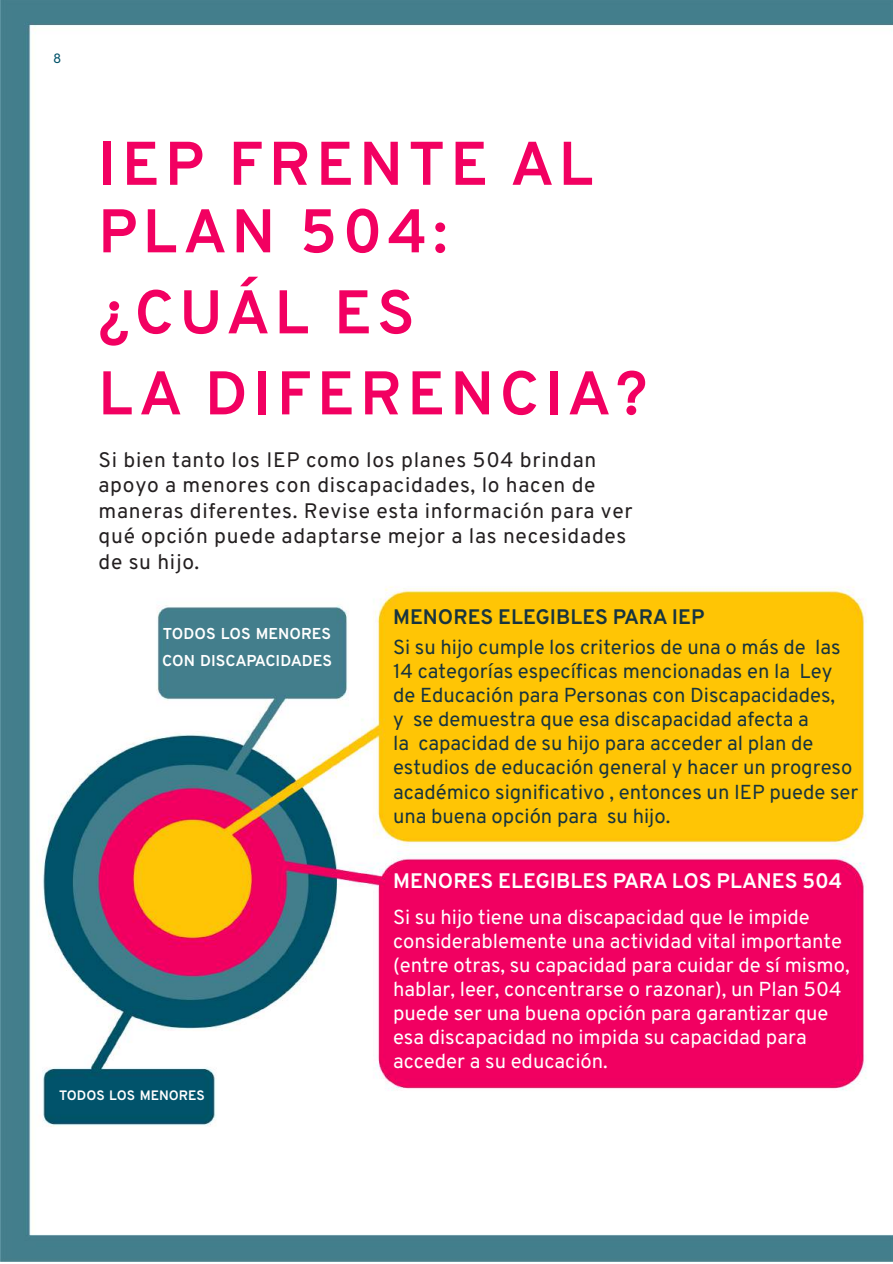
<style>
.page{position:relative;width:893px;height:1264px;background:#fff}
.page>*{position:absolute;margin:0;border:0;box-sizing:border-box;transform-origin:0 0}
.t1{font:700 61.5px/67.5px "Overpass";letter-spacing:.085em;color:#f20061}
.t2{font:21px/25.5px "Overpass";letter-spacing:.035em;color:#231f20}
.t3{font:700 21px "Overpass";color:#fff}
.t4{font:700 21px "Overpass";color:#17343f}
.t5{font:20.25px/24px "Overpass";color:#17343f}
.t6{font:20.25px/24px "Overpass";color:#fff}
.t7{font:700 15.75px/27px "Overpass";color:#fff}
.t8{font:700 13.65px "Overpass";color:#fff}
.t9{font:13.5px "Overpass";color:#005269}
</style>
<div class="page">
<img style="left:1px;top:0;width:891px;height:1261px">
<p class="t9" style="left:53px;top:50px;width:10px">8</p>
<h1 class="t1" style="left:98px;top:130px;width:496px">IEP FRENTE AL<br>PLAN 504:</h1>
<h1 class="t1" style="left:98px;top:272px;width:550px;line-height:81px">¿CUÁL ES<br>LA DIFERENCIA?</h1>
<p class="t2" style="left:98px;top:447px;width:535px">Si bien tanto los IEP como los planes 504 brindan apoyo a menores con discapacidades, lo hacen de maneras diferentes. Revise esta información para ver qué opción puede adaptarse mejor a las necesidades de su hijo.</p>
<p class="t7" style="left:162px;top:620px;width:171px">TODOS LOS MENORES<br>CON DISCAPACIDADES</p>
<p class="t4" style="left:393px;top:603px;width:15px">MENORES</p>
<p class="t4" style="left:498px;top:603px;width:85px">ELEGIBLES</p>
<p class="t4" style="left:612px;top:603px;width:15px">PARA</p>
<p class="t4" style="left:671px;top:603px;width:12px">IEP</p>
<p class="t5" style="left:393px;top:635px;width:467px">Si su hijo cumple los criterios de una o más de las 14 categorías específicas mencionadas en la Ley de Educación para Personas con Discapacidades,<br>y se demuestra que esa discapacidad afecta a<br>la capacidad de su hijo para acceder al plan de estudios de educación general y hacer un progreso académico significativo , entonces un IEP puede ser una buena opción para su hijo.</p>
<p class="t3" style="left:393px;top:867px;width:15px">MENORES</p>
<p class="t3" style="left:498px;top:867px;width:85px">ELEGIBLES</p>
<p class="t3" style="left:612px;top:867px;width:15px">PARA</p>
<p class="t3" style="left:671px;top:867px;width:14px">LOS</p>
<p class="t3" style="left:716px;top:867px;width:14px">PLANES</p>
<p class="t3" style="left:802px;top:867px;width:42px">504</p>
<p class="t6" style="left:393px;top:905px;width:458px">Si su hijo tiene una discapacidad que le impide considerablemente una actividad vital importante (entre otras, su capacidad para cuidar de sí mismo, hablar, leer, concentrarse o razonar), un Plan 504 puede ser una buena opción para garantizar que esa discapacidad no impida su capacidad para acceder a su educación.</p>
<p class="t8" style="left:59px;top:1086px;width:147px">TODOS LOS MENORES</p>
</div>
